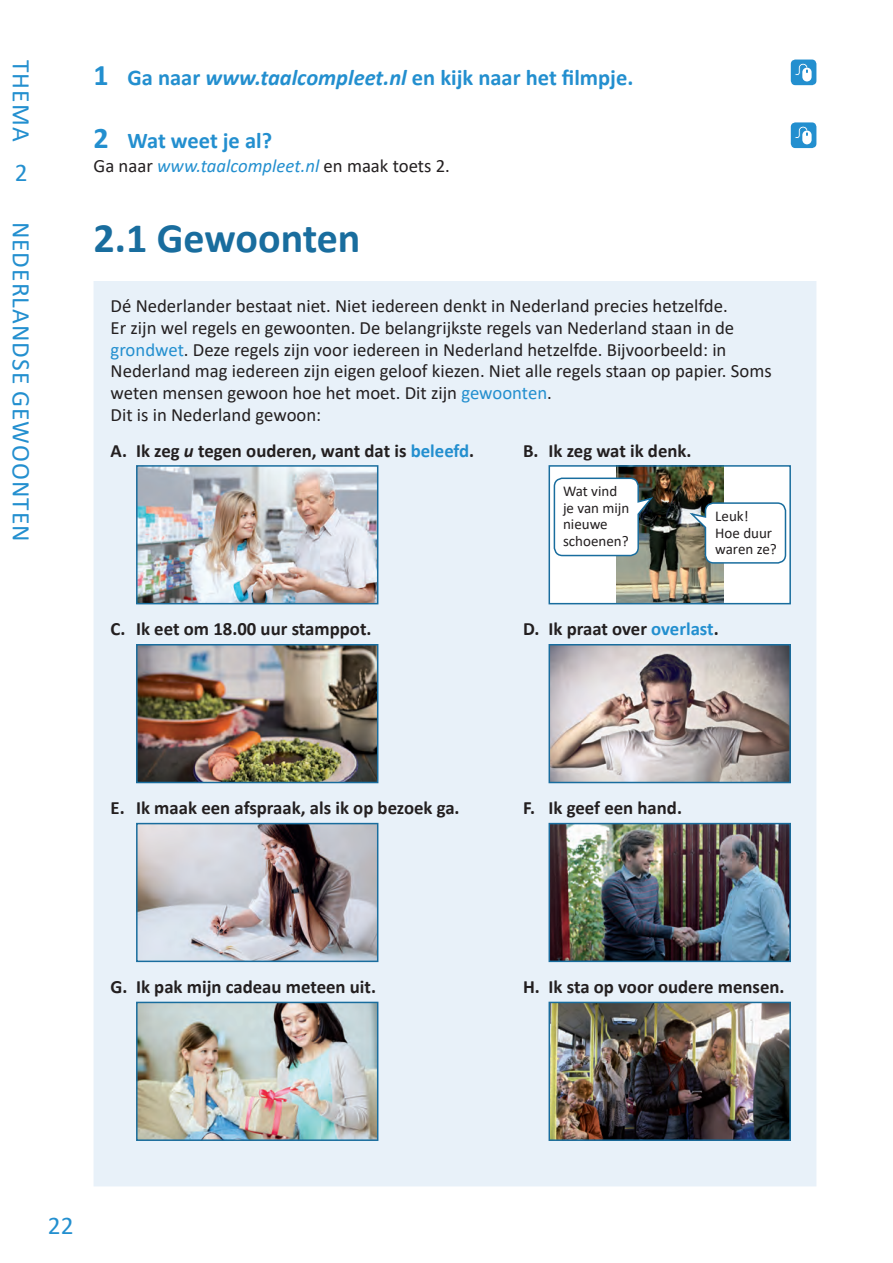
<style>
.page{position:relative;width:893px;height:1263px;background:#fff}
.page>*{position:absolute;margin:0;border:0;box-sizing:border-box;transform-origin:0 0}
.t1{font:700 42px "Calibri";color:#196d9e}
.t2{font:25.5px "Calibri";letter-spacing:.04em;color:#238fcf}
.t3{font:700 22.5px "Calibri";color:#238fcf}
.t4{font:18.75px/21.8px "Calibri";color:#231f20}
.t5{font:700 18.75px "Calibri";color:#231f20}
.t6{font:15px/16.5px "Calibri";color:#231f20}
.s1{font-size:30px}
.s2{font-style:italic}
.s3{font-style:italic;color:#238fcf}
.s4{color:#238fcf}
</style>
<div class="page">
<div style="left:791px;top:60px;width:25px;height:25px;background:#238fcf;border-radius:5px"></div>
<svg style="left:794px;top:63px;width:18px;height:23px"></svg>
<div style="left:791px;top:122px;width:25px;height:26px;background:#238fcf;border-radius:5px"></div>
<svg style="left:795px;top:126px;width:17px;height:23px"></svg>
<div style="left:94px;top:281px;width:722px;height:905px;background:#e8f1f9"></div>
<img style="left:139px;top:468px;width:236px;height:133px">
<div style="left:136px;top:465px;width:242px;height:139px;border:2px solid #196d9e"></div>
<div style="left:549px;top:466px;width:241px;height:138px;background:#fff"></div>
<img style="left:617px;top:468px;width:106px;height:133px">
<div style="left:549px;top:465px;width:242px;height:139px;border:2px solid #196d9e"></div>
<img style="left:139px;top:647px;width:236px;height:133px">
<div style="left:136px;top:644px;width:242px;height:139px;border:2px solid #196d9e"></div>
<img style="left:552px;top:647px;width:236px;height:133px">
<div style="left:549px;top:644px;width:242px;height:139px;border:2px solid #196d9e"></div>
<img style="left:139px;top:826px;width:236px;height:133px">
<div style="left:136px;top:823px;width:242px;height:139px;border:2px solid #196d9e"></div>
<img style="left:552px;top:826px;width:236px;height:133px">
<div style="left:549px;top:823px;width:242px;height:139px;border:2px solid #196d9e"></div>
<img style="left:139px;top:1005px;width:236px;height:133px">
<div style="left:136px;top:1002px;width:242px;height:139px;border:2px solid #196d9e"></div>
<img style="left:552px;top:1005px;width:236px;height:133px">
<div style="left:549px;top:1002px;width:242px;height:139px;border:2px solid #196d9e"></div>
<svg style="left:553px;top:477px;width:102px;height:80px"></svg>
<svg style="left:687px;top:502px;width:100px;height:62px"></svg>
<h2 class="t2" style="left:39px;top:60px;width:83px;rotate:90deg">THEMA</h2>
<h2 class="t2" style="left:15px;top:155px;width:14px">2</h2>
<h2 class="t2" style="left:39px;top:222px;width:321px;rotate:90deg">NEDERLANDSE GEWOONTEN</h2>
<p class="t3" style="left:94px;top:62px;width:541px"><span class="s1">1</span> Ga naar <span class="s2">www.taalcompleet.nl</span> en kijk naar het filmpje.</p>
<p class="t3" style="left:94px;top:125px;width:180px"><span class="s1">2</span> Wat weet je al?</p>
<p class="t4" style="left:94px;top:154px;width:358px">Ga naar <span class="s3">www.taalcompleet.nl</span> en maak toets 2.</p>
<h1 class="t1" style="left:94px;top:209px;width:268px">2.1 Gewoonten</h1>
<p class="t4" style="left:111px;top:294px;width:663px">Dé Nederlander bestaat niet. Niet iedereen denkt in Nederland precies hetzelfde.<br>Er zijn wel regels en gewoonten. De belangrijkste regels van Nederland staan in de <span class="s4">grondwet</span>. Deze regels zijn voor iedereen in Nederland hetzelfde. Bijvoorbeeld: in Nederland mag iedereen zijn eigen geloof kiezen. Niet alle regels staan op papier. Soms weten mensen gewoon hoe het moet. Dit zijn <span class="s4">gewoonten</span>.<br>Dit is in Nederland gewoon:</p>
<p class="t5" style="left:111px;top:437px;width:365px">A. Ik zeg <span class="s2">u</span> tegen ouderen, want dat is <span class="s4">beleefd</span>.</p>
<p class="t5" style="left:523px;top:437px;width:170px">B. Ik zeg wat ik denk.</p>
<p class="t6" style="left:563px;top:482px;width:68px">Wat vind je van mijn nieuwe schoenen?</p>
<p class="t6" style="left:715px;top:507px;width:63px">Leuk!<br>Hoe duur waren ze?</p>
<p class="t5" style="left:111px;top:616px;width:262px">C. Ik eet om 18.00 uur stamppot.</p>
<p class="t5" style="left:523px;top:616px;width:197px">D. Ik praat over <span class="s4">overlast</span>.</p>
<p class="t5" style="left:111px;top:795px;width:351px">E. Ik maak een afspraak, als ik op bezoek ga.</p>
<p class="t5" style="left:523px;top:795px;width:160px">F. Ik geef een hand.</p>
<p class="t5" style="left:111px;top:974px;width:267px">G. Ik pak mijn cadeau meteen uit.</p>
<p class="t5" style="left:523px;top:974px;width:263px">H. Ik sta op voor oudere mensen.</p>
<h2 class="t2" style="left:48px;top:1208px;width:27px">22</h2>
</div>
